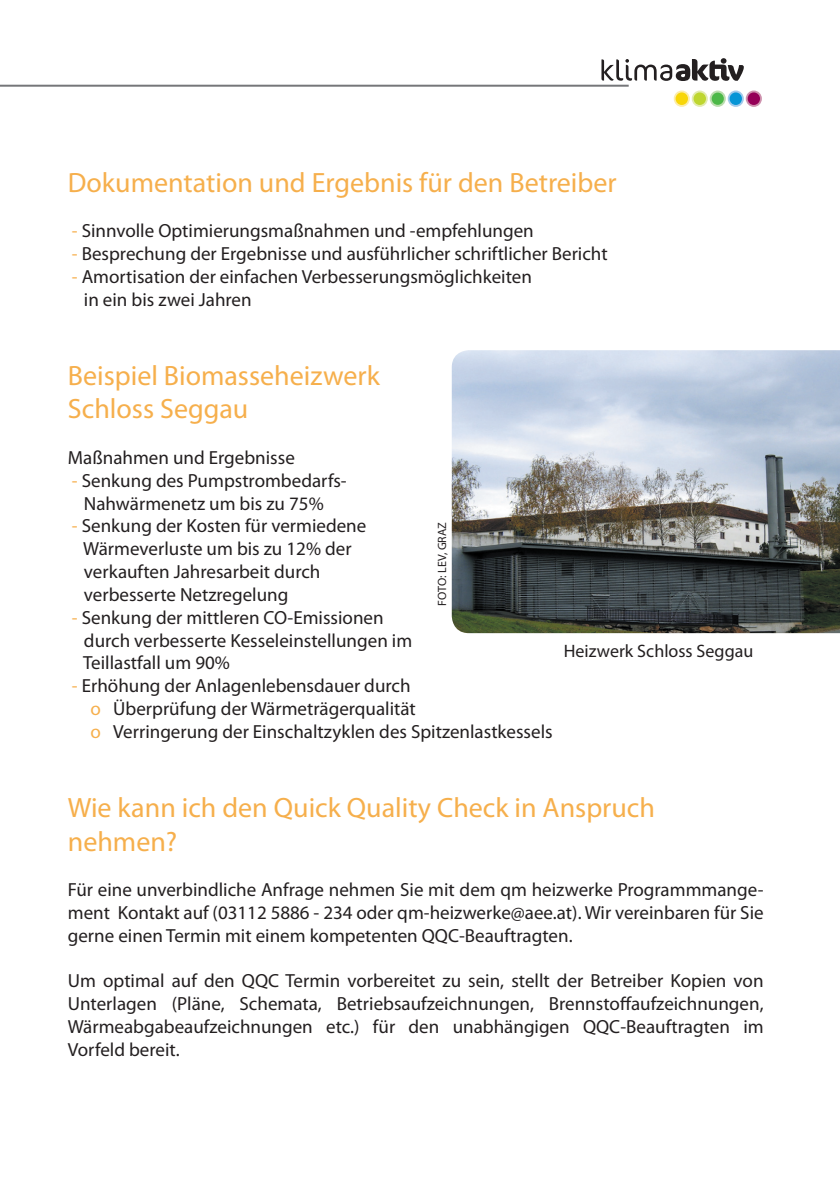
<style>
.page{position:relative;width:840px;height:1191px;background:#fff}
.page>*{position:absolute;margin:0;border:0;box-sizing:border-box;transform-origin:0 0}
.t1{font:28px/33.6px "Myriad Pro";color:#f6af4c}
.t2{font:19px/22.8px "Myriad Pro";color:#231f20}
.t3{font:18px "Myriad Pro";color:#231f20}
.t4{font:12px "Myriad Pro";color:#231f20}
.s1{color:#f6af4c}
</style>
<div class="page">
<hr style="left:0;top:85px;width:628px;height:2px;background:#757679">
<img style="left:451px;top:350px;width:388px;height:283px">
<svg style="left:745px;top:91px;width:16px;height:16px"></svg>
<div style="left:747px;top:92px;width:12px;height:13px;background:#950058;border-radius:50%"></div>
<svg style="left:691px;top:91px;width:16px;height:16px"></svg>
<div style="left:693px;top:92px;width:12px;height:13px;background:#bed630;border-radius:50%"></div>
<svg style="left:709px;top:91px;width:16px;height:16px"></svg>
<div style="left:711px;top:93px;width:12px;height:12px;background:#4cb848;border-radius:50%"></div>
<svg style="left:727px;top:91px;width:16px;height:16px"></svg>
<div style="left:729px;top:92px;width:12px;height:13px;background:#0695d6;border-radius:50%"></div>
<svg style="left:673px;top:91px;width:16px;height:16px"></svg>
<div style="left:675px;top:92px;width:12px;height:13px;background:#f8d608;border-radius:50%"></div>
<svg style="left:601px;top:58px;width:142px;height:23px"></svg>
<p class="t1" style="left:68px;top:165px;width:550px">Dokumentation und Ergebnis für den Betreiber</p>
<p class="t2" style="left:72px;top:219px;width:463px"><span class="s1">-</span> Sinnvolle Optimierungsmaßnahmen und -empfehlungen</p>
<p class="t2" style="left:72px;top:242px;width:537px"><span class="s1">-</span> Besprechung der Ergebnisse und ausführlicher schriftlicher Bericht</p>
<p class="t2" style="left:84px;top:265px;width:449px;text-indent:-12px"><span class="s1">-</span> Amortisation der einfachen Verbesserungsmöglichkeiten in ein bis zwei Jahren</p>
<p class="t1" style="left:68px;top:358px;width:313px">Beispiel Biomasseheizwerk<br>Schloss Seggau</p>
<p class="t2" style="left:68px;top:446px;width:228px">Maßnahmen und Ergebnisse</p>
<p class="t2" style="left:72px;top:469px;width:276px;text-align:center"><span class="s1">-</span> Senkung des Pumpstrombedarfs-<br>Nahwärmenetz um bis zu 75%</p>
<p class="t2" style="left:83px;top:514px;width:284px;text-indent:-11px"><span class="s1">-</span> Senkung der Kosten für vermiedene<br>Wärmeverluste um bis zu 12% der verkauften Jahresarbeit durch verbesserte Netzregelung</p>
<p class="t2" style="left:83px;top:605px;width:330px;text-indent:-11px"><span class="s1">-</span> Senkung der mittleren CO-Emissionen durch verbesserte Kesseleinstellungen im<br>Teillastfall um 90%</p>
<p class="t2" style="left:72px;top:674px;width:340px"><span class="s1">-</span> Erhöhung der Anlagenlebensdauer durch</p>
<p class="t2" style="left:90px;top:697px;width:326px"><span class="s1">o</span> Überprüfung der Wärmeträgerqualität</p>
<p class="t2" style="left:90px;top:719px;width:463px"><span class="s1">o</span> Verringerung der Einschaltzyklen des Spitzenlastkessels</p>
<p class="t4" style="left:434px;top:606px;width:85px;rotate:-90deg">FOTO: LEV, GRAZ</p>
<p class="t3" style="left:563px;top:640px;width:191px">Heizwerk Schloss Seggau</p>
<p class="t1" style="left:68px;top:790px;width:588px">Wie kann ich den Quick Quality Check in Anspruch nehmen?</p>
<p class="t2" style="left:68px;top:878px;width:697px;text-align:justify">Für eine unverbindliche Anfrage nehmen Sie mit dem qm heizwerke Programmmange&shy;ment Kontakt auf (03112 5886 - 234 oder qm-heizwerke@aee.at). Wir vereinbaren für Sie gerne einen Termin mit einem kompetenten QQC-Beauftragten.</p>
<p class="t2" style="left:68px;top:969px;width:697px;text-align:justify">Um optimal auf den QQC Termin vorbereitet zu sein, stellt der Betreiber Kopien von Unterlagen (Pläne, Schemata, Betriebsaufzeichnungen, Brennstoffaufzeichnungen, Wärmeabgabeaufzeichnungen etc.) für den unabhängigen QQC-Beauftragten im Vorfeld bereit.</p>
</div>
